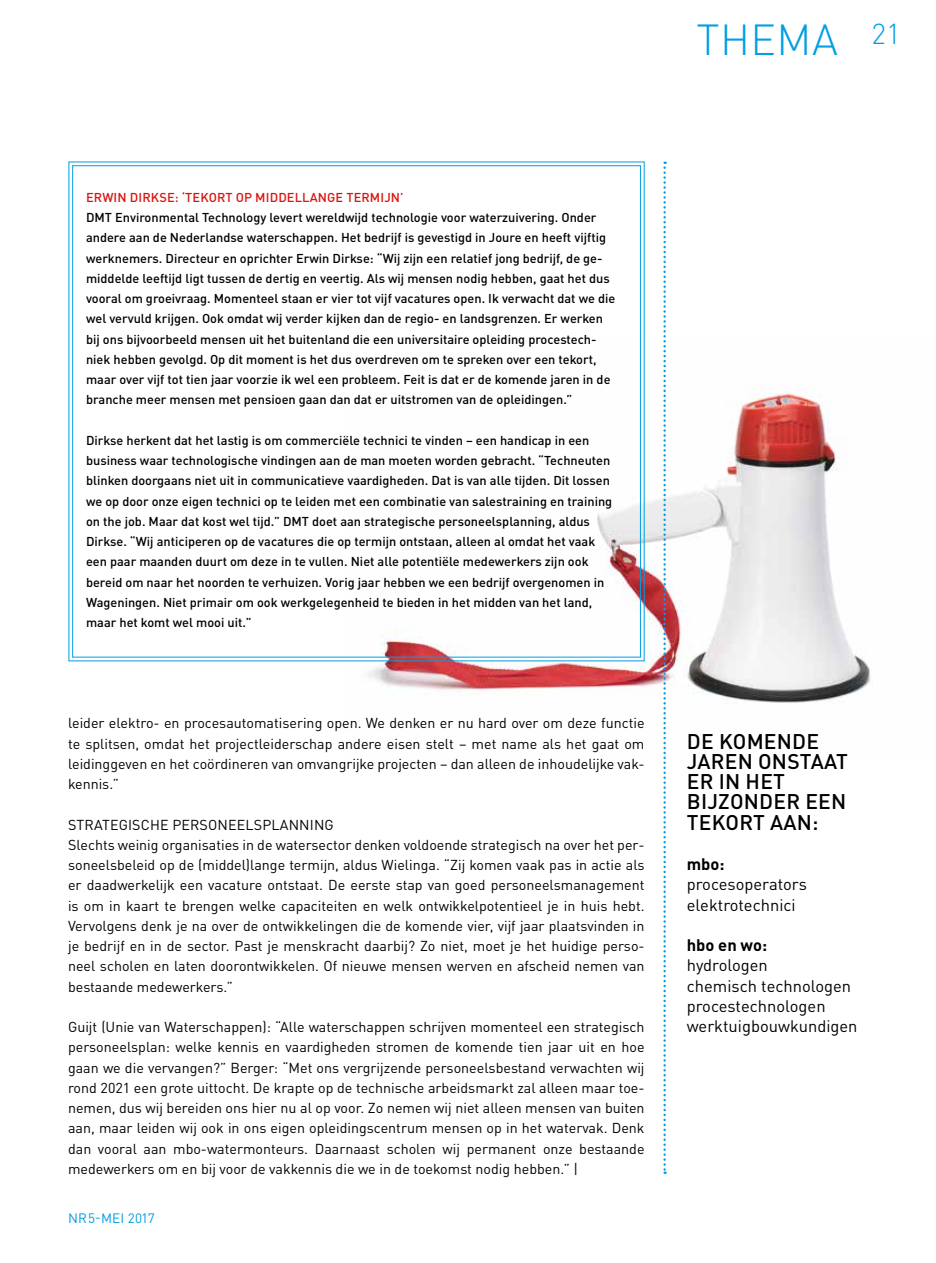
<style>
.page{position:relative;width:936px;height:1263px;background:#fff}
.page>*{position:absolute;margin:0;border:0;box-sizing:border-box;transform-origin:0 0}
.t1{font:300 42.9px "DIN Pro";letter-spacing:.01em;color:#009ee3}
.t2{font:500 21px/20.2px "DIN Pro";letter-spacing:.01em;color:#000}
.t3{font:16.5px/20.2px "DIN Pro";color:#000}
.t4{font:700 16.5px "DIN Pro";color:#000}
.t5{font:14.25px/20.2px "DIN Pro";color:#000;text-align:justify}
.t6{font:13.5px "DIN Pro";letter-spacing:.01em;color:#009ee3}
.t7{font:500 12.75px/20.2px "DIN Pro";color:#000}
.t8{font:500 12.75px "DIN Pro";letter-spacing:.01em;color:#db130e}
</style>
<div class="page">
<img style="left:368px;top:335px;width:503px;height:424px">
<svg style="left:663px;top:162px;width:2px;height:1012px"></svg>
<svg style="left:68px;top:161px;width:577px;height:501px"></svg>
<h1 class="t1" style="left:696px;top:6px;width:206px">THEMA <sup>21</sup></h1>
<p class="t8" style="left:86px;top:187px;width:319px">ERWIN DIRKSE: ‘TEKORT OP MIDDELLANGE TERMIJN’</p>
<p class="t7" style="left:86px;top:206px;width:531px">DMT Environmental Technology levert wereldwijd technologie voor waterzuivering. Onder andere aan de Nederlandse waterschappen. Het bedrijf is gevestigd in Joure en heeft vijftig werknemers. Directeur en oprichter Erwin Dirkse: “Wij zijn een relatief jong bedrijf, de ge&shy;middelde leeftijd ligt tussen de dertig en veertig. Als wij mensen nodig hebben, gaat het dus vooral om groeivraag. Momenteel staan er vier tot vijf vacatures open. Ik verwacht dat we die wel vervuld krijgen. Ook omdat wij verder kijken dan de regio- en landsgrenzen. Er werken bij ons bijvoorbeeld mensen uit het buitenland die een universitaire opleiding procestech&shy;niek hebben gevolgd. Op dit moment is het dus overdreven om te spreken over een tekort, maar over vijf tot tien jaar voorzie ik wel een probleem. Feit is dat er de komende jaren in de branche meer mensen met pensioen gaan dan dat er uitstromen van de opleidingen.”</p>
<p class="t7" style="left:86px;top:429px;width:527px">Dirkse herkent dat het lastig is om commerciële technici te vinden – een handicap in een business waar technologische vindingen aan de man moeten worden gebracht. “Techneuten blinken doorgaans niet uit in communicatieve vaardigheden. Dat is van alle tijden. Dit lossen we op door onze eigen technici op te leiden met een combinatie van salestraining en training on the job. Maar dat kost wel tijd.” DMT doet aan strategische personeelsplanning, aldus Dirkse. “Wij anticiperen op de vacatures die op termijn ontstaan, alleen al omdat het vaak een paar maanden duurt om deze in te vullen. Niet alle potentiële medewerkers zijn ook bereid om naar het noorden te verhuizen. Vorig jaar hebben we een bedrijf overgenomen in Wageningen. Niet primair om ook werkgelegenheid te bieden in het midden van het land, maar het komt wel mooi uit.”</p>
<p class="t5" style="left:68px;top:712px;width:578px">leider elektro- en procesautomatisering open. We denken er nu hard over om deze functie te splitsen, omdat het projectleiderschap andere eisen stelt – met name als het gaat om leidinggeven en het coördineren van omvangrijke projecten – dan alleen de inhoudelijke vak&shy;kennis.”</p>
<p class="t5" style="left:68px;top:813px;width:578px;text-align:left">STRATEGISCHE PERSONEELSPLANNING<br>Slechts weinig organisaties in de watersector denken voldoende strategisch na over het per&shy;soneelsbeleid op de (middel)lange termijn, aldus Wielinga. “Zij komen vaak pas in actie als er daadwerkelijk een vacature ontstaat. De eerste stap van goed personeelsmanagement is om in kaart te brengen welke capaciteiten en welk ontwikkelpotentieel je in huis hebt.<br>Vervolgens denk je na over de ontwikkelingen die de komende vier, vijf jaar plaatsvinden in je bedrijf en in de sector. Past je menskracht daarbij? Zo niet, moet je het huidige perso&shy;neel scholen en laten doorontwikkelen. Of nieuwe mensen werven en afscheid nemen van bestaande medewerkers.”</p>
<p class="t5" style="left:68px;top:1015px;width:578px">Guijt (Unie van Waterschappen): “Alle waterschappen schrijven momenteel een strategisch personeelsplan: welke kennis en vaardigheden stromen de komende tien jaar uit en hoe gaan we die vervangen?” Berger: “Met ons vergrijzende personeelsbestand verwachten wij rond 2021 een grote uittocht. De krapte op de technische arbeidsmarkt zal alleen maar toe&shy;nemen, dus wij bereiden ons hier nu al op voor. Zo nemen wij niet alleen mensen van buiten aan, maar leiden wij ook in ons eigen opleidingscentrum mensen op in het watervak. Denk dan vooral aan mbo-watermonteurs. Daarnaast scholen wij permanent onze bestaande medewerkers om en bij voor de vakkennis die we in de toekomst nodig hebben.” |</p>
<p class="t6" style="left:68px;top:1208px;width:88px">NR5-MEI 2017</p>
<h2 class="t2" style="left:687px;top:729px;width:162px">DE KOMENDE<br>JAREN ONSTAAT<br>ER IN HET<br>BIJZONDER EEN<br>TEKORT AAN:</h2>
<p class="t4" style="left:686px;top:850px;width:39px">mbo:</p>
<p class="t3" style="left:686px;top:873px;width:122px">procesoperators elektrotechnici</p>
<p class="t4" style="left:686px;top:931px;width:82px">hbo en wo:</p>
<p class="t3" style="left:686px;top:954px;width:172px">hydrologen<br>chemisch technologen procestechnologen werktuigbouwkundigen</p>
</div>
